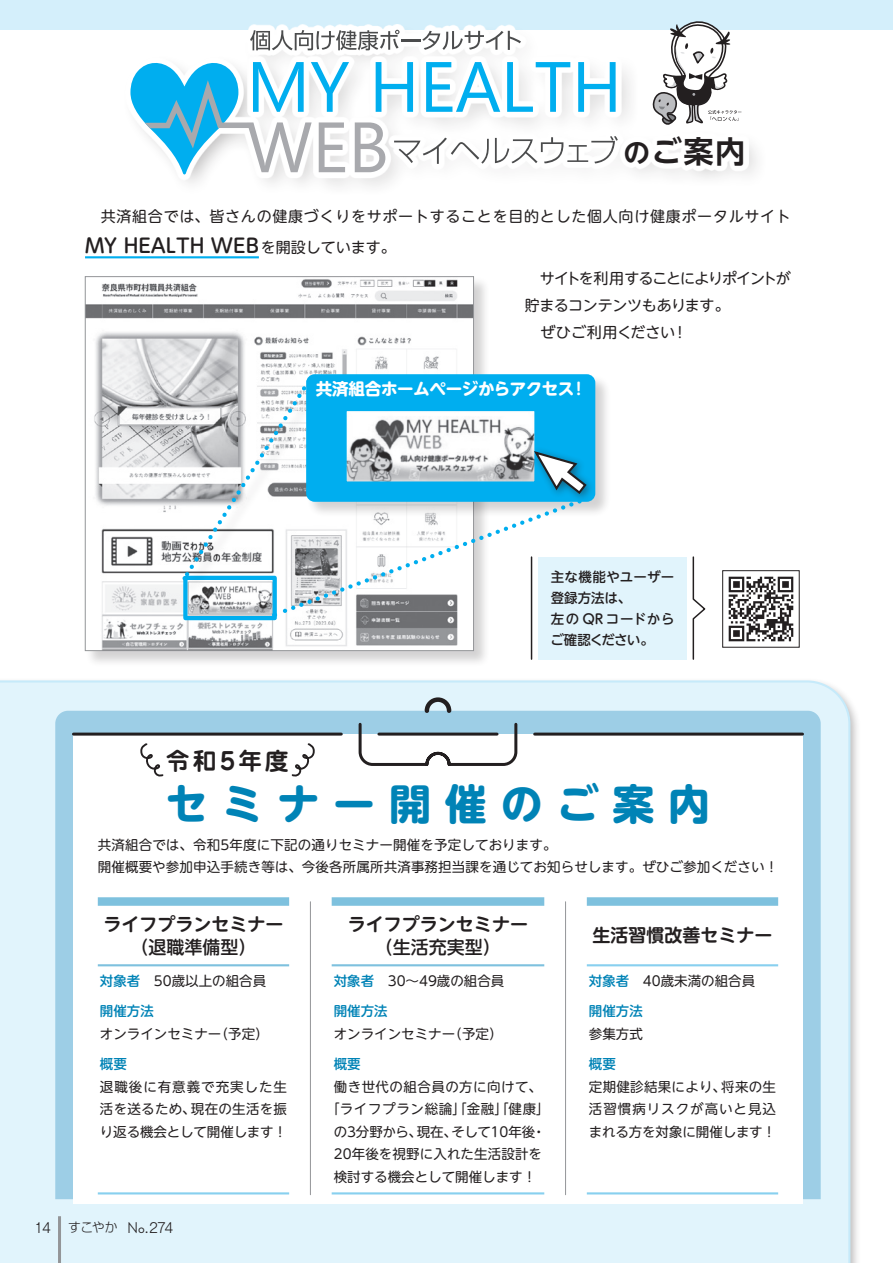
<style>
.page{position:relative;width:893px;height:1263px;background:#fff}
.page>*{position:absolute;margin:0;border:0;box-sizing:border-box;transform-origin:0 0}
.t1{font:700 42px "UD Shin M Go Pr 6";letter-spacing:.33em;color:#0083b6}
.t2{font:700 30.3px "UD Shin Go NT Pr 6 De";color:#231f20}
.t3{font:700 24px "Jun 501 Pro";letter-spacing:.125em;color:#231f20}
.t4{font:500 19.5px "UD Shin M Go Pr 6";color:#231f20}
.t5{font:700 18px/22.5px "UD Shin M Go Pr 6 De";color:#231f20;text-align:center}
.t6{font:700 16.5px "UD Shin M Go Pr 6";letter-spacing:-.025em;color:#fff}
.t7{font:15px "UD Shin M Go Pr 6";letter-spacing:.05em;color:#231f20}
.t8{font:15px/27px "UD Shin M Go Pr 6";letter-spacing:-.05em;color:#231f20}
.t9{font:15px "UD Shin M Go Pr 6";color:#231f20}
.t10{font:13.5px/22.5px "UD Shin M Go Pr 6";letter-spacing:.01em;color:#231f20;text-align:justify}
.t11{font:500 13.5px/21px "UD Shin M Go Pr 6";color:#231f20}
.t12{font:500 13.5px "UD Shin M Go Pr 6";color:#0083b6}
.t13{font:13.5px "MOG Romaji B";letter-spacing:-.08em;color:#231f20}
.s1{font-size:27.3px}
.s2{font-weight:400;font-size:15px}
.s3{font-family:"UD Shin M Go Pr 6 De"}
.s4{font-family:"UD Shin M Go Pr 6";font-weight:500}
.s5{font-weight:500;color:#0083b6}
.s6{font-family:"Shin Go Pr 6";font-weight:300;font-size:12.75px}
</style>
<div class="page">
<div style="left:0;top:680px;width:850px;height:583px;background:#e1f4fc"></div>
<div style="left:0;top:0;width:893px;height:30px;background:#d4effb"></div>
<div style="left:55px;top:711px;width:766px;height:488px;background:#9dcee6"></div>
<div style="left:73px;top:734px;width:729px;height:469px;background:#fff"></div>
<svg style="left:422px;top:695px;width:32px;height:20px"></svg>
<div style="left:85px;top:277px;width:405px;height:391px;background:#231f20;opacity:.2"></div>
<img style="left:87px;top:278px;width:385px;height:371px">
<div style="left:538px;top:557px;width:149px;height:102px;background:#e1f4fc"></div>
<hr style="left:85px;top:256px;width:174px;height:2px;background:#00aeef">
<div style="left:98px;top:897px;width:191px;height:9px;background:#7ec1de"></div>
<hr style="left:98px;top:964px;width:191px;height:2px;background:#7ec1de">
<hr style="left:98px;top:1192px;width:191px;height:2px;background:#88d0ef">
<div style="left:587px;top:897px;width:191px;height:9px;background:#7ec1de"></div>
<hr style="left:587px;top:964px;width:191px;height:2px;background:#88d0ef">
<hr style="left:587px;top:1192px;width:191px;height:2px;background:#88d0ef">
<div style="left:332px;top:897px;width:212px;height:9px;background:#7ec1de"></div>
<hr style="left:332px;top:964px;width:212px;height:2px;background:#7ec1de">
<hr style="left:332px;top:1192px;width:212px;height:2px;background:#88d0ef">
<hr style="left:310px;top:902px;width:1px;height:293px;background:#939598">
<hr style="left:565px;top:902px;width:1px;height:293px;background:#939598">
<div style="left:183px;top:576px;width:94px;height:44px;border:4px solid #00aeef"></div>
<div style="left:184px;top:374px;width:428px;height:222px;background:#231f20;opacity:.2"></div>
<div style="left:306px;top:374px;width:289px;height:128px;background:#00aeef;border-radius:9px"></div>
<img style="left:728px;top:576px;width:66px;height:66px">
<div style="left:722px;top:570px;width:77px;height:77px;border:1px solid #231f20"></div>
<div style="left:122px;top:22px;width:646px;height:175px;background:#231f20;opacity:.3"></div>
<svg style="left:125px;top:24px;width:624px;height:156px"></svg>
<svg style="left:250px;top:30px;width:271px;height:20px"></svg>
<svg style="left:394px;top:136px;width:224px;height:28px"></svg>
<svg style="left:376px;top:62px;width:37px;height:50px"></svg>
<svg style="left:426px;top:62px;width:74px;height:50px"></svg>
<svg style="left:507px;top:62px;width:63px;height:50px"></svg>
<svg style="left:578px;top:62px;width:38px;height:50px"></svg>
<svg style="left:355px;top:122px;width:30px;height:50px"></svg>
<svg style="left:130px;top:60px;width:219px;height:114px"></svg>
<svg style="left:70px;top:721px;width:735px;height:59px"></svg>
<div style="left:529px;top:446px;width:67px;height:57px;background:#231f20;opacity:.5"></div>
<svg style="left:181px;top:379px;width:408px;height:240px"></svg>
<svg style="left:692px;top:556px;width:14px;height:104px"></svg>
<hr style="left:531px;top:557px;width:1px;height:102px;background:#231f20">
<hr style="left:58px;top:1216px;width:3px;height:47px;background:#939598">
<p class="t2" style="left:623px;top:126px;width:124px"><span class="s1">の</span>ご案内</p>
<p class="t7" style="left:85px;top:203px;width:707px">　共済組合では、皆さんの健康づくりをサポートすることを目的とした個人向け健康ポータルサイト</p>
<p class="t4" style="left:85px;top:229px;width:312px">MY HEALTH WEB<span class="s2">を開設しています。</span></p>
<p class="t8" style="left:525px;top:264px;width:268px">　サイトを利用することによりポイントが貯まるコンテンツもあります。</p>
<p class="t9" style="left:525px;top:320px;width:164px">　ぜひご利用ください！</p>
<p class="t6" style="left:316px;top:374px;width:273px">共済組合ホームページからアクセス<span class="s3">！</span></p>
<p class="t3" style="left:166px;top:742px;width:125px">令和5年度</p>
<p class="t11" style="left:551px;top:565px;width:125px">主な機能やユーザー登録方法は、</p>
<p class="t11" style="left:550px;top:607px;width:126px">左の QR コードからご確認ください。</p>
<p class="t1" style="left:166px;top:767px;width:546px">セミナー開催のご案内</p>
<p class="t10" style="left:98px;top:832px;width:460px">共済組合では、令和5年度に下記の通りセミナー開催を予定しております。</p>
<p class="t10" style="left:98px;top:855px;width:682px">開催概要や参加申込手続き等は、今後各所属所共済事務担当課を通じてお知らせします。ぜひご参加ください！</p>
<p class="t5" style="left:103px;top:912px;width:182px">ライフプランセミナー<span class="s4">（退職準備型）</span></p>
<p class="t10" style="left:100px;top:968px;width:168px"><span class="s5">対象者</span> 50歳以上の組合員</p>
<p class="t12" style="left:100px;top:1000px;width:55px">開催方法</p>
<p class="t10" style="left:100px;top:1021px;width:170px">オンラインセミナー（予定）</p>
<p class="t12" style="left:100px;top:1053px;width:28px">概要</p>
<p class="t10" style="left:100px;top:1074px;width:189px">退職後に有意義で充実した生活を送るため、現在の生活を振り返る機会として開催します！</p>
<p class="t13" style="left:34px;top:1219px;width:18px">14</p>
<p class="t13" style="left:68px;top:1219px;width:107px"><span class="s6">すこやか</span> No.274</p>
<p class="t5" style="left:348px;top:912px;width:181px">ライフプランセミナー<span class="s4">（生活充実型）</span></p>
<p class="t10" style="left:334px;top:968px;width:172px"><span class="s5">対象者</span> 30～49歳の組合員</p>
<p class="t12" style="left:334px;top:1000px;width:55px">開催方法</p>
<p class="t10" style="left:334px;top:1021px;width:170px">オンラインセミナー（予定）</p>
<p class="t12" style="left:334px;top:1053px;width:28px">概要</p>
<p class="t10" style="left:326px;top:1074px;width:225px;text-align:center">働き世代の組合員の方に向けて、「ライフプラン総論」「金融」「健康」の3分野から、現在、そして10年後・<br>20年後を視野に入れた生活設計を検討する機会として開催します！</p>
<p class="t5" style="left:592px;top:923px;width:181px">生活習慣改善セミナー</p>
<p class="t10" style="left:589px;top:968px;width:168px"><span class="s5">対象者</span> 40歳未満の組合員</p>
<p class="t12" style="left:589px;top:1000px;width:55px">開催方法</p>
<p class="t10" style="left:589px;top:1021px;width:55px">参集方式</p>
<p class="t12" style="left:589px;top:1053px;width:28px">概要</p>
<p class="t10" style="left:589px;top:1074px;width:189px">定期健診結果により、将来の生活習慣病リスクが高いと見込まれる方を対象に開催します！</p>
</div>
